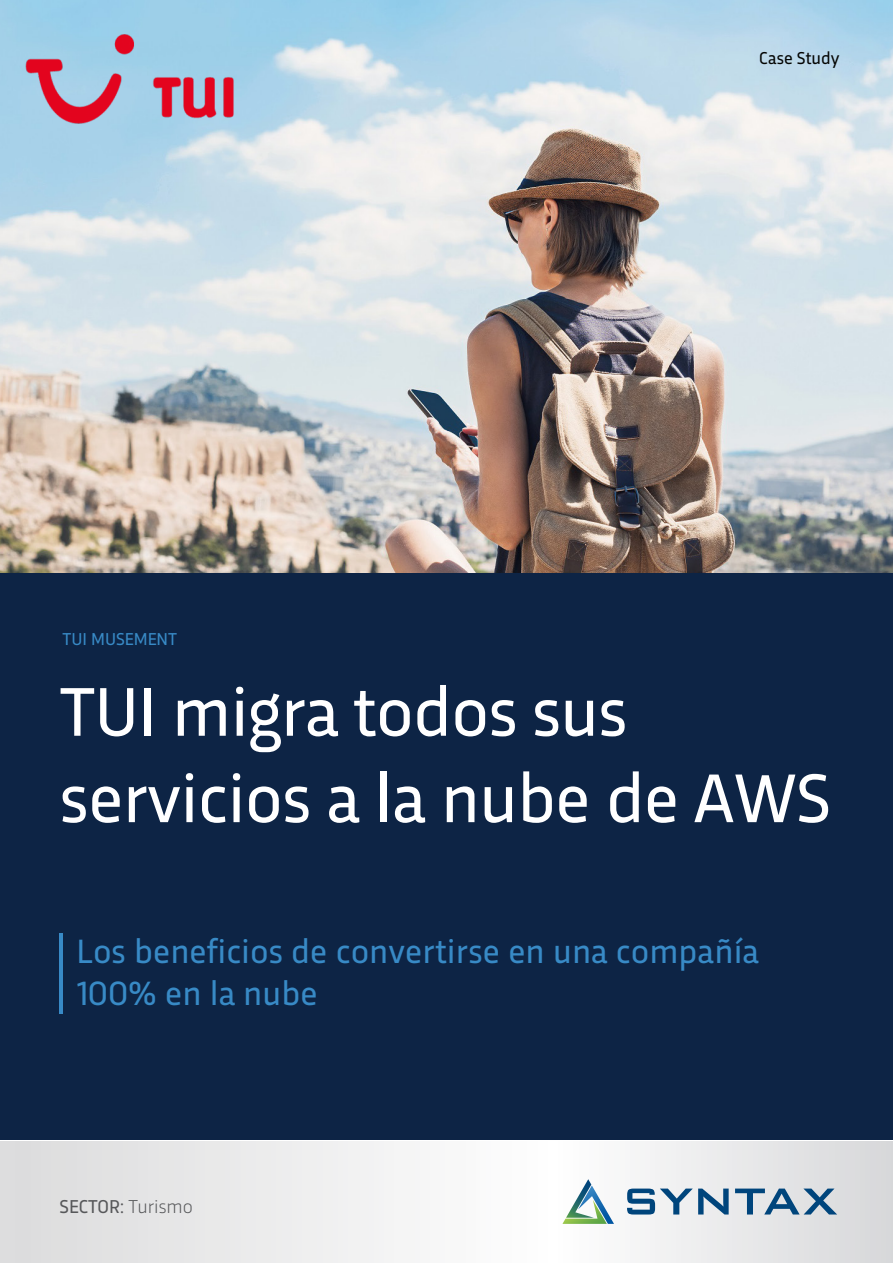
<style>
.page{position:relative;width:893px;height:1263px;background:#fff}
.page>*{position:absolute;margin:0;border:0;box-sizing:border-box;transform-origin:0 0}
.t1{font:72px/86.4px "Trasandina W03";letter-spacing:-.01em;color:#fff}
.t2{font:35.25px/42.3px "Trasandina W03";color:#388ac6}
.t3{font:19.5px "Trasandina W03";color:#57585a}
.t4{font:18px "Trasandina W03";color:#388ac6}
.t5{font:18px "Trasandina W03";color:#040503}
.s1{font-weight:300}
</style>
<div class="page">
<div style="left:0;top:0;width:893px;height:1140px;background:#0d2445"></div>
<hr style="left:60px;top:933px;width:3px;height:81px;background:#388ac6">
<svg style="left:0;top:1141px;width:893px;height:122px"></svg>
<svg style="left:562px;top:1179px;width:52px;height:45px"></svg>
<svg style="left:735px;top:1188px;width:102px;height:26px;background:#90a9be"></svg>
<svg style="left:627px;top:1188px;width:102px;height:26px"></svg>
<img style="left:0;top:0;width:893px;height:572px">
<img style="left:26px;top:21px;width:226px;height:128px">
<p class="t4" style="left:63px;top:625px;width:116px">TUI MUSEMENT</p>
<p class="t5" style="left:759px;top:44px;width:82px">Case Study</p>
<p class="t1" style="left:60px;top:662px;width:773px">TUI migra todos sus servicios a la nube de AWS</p>
<p class="t2" style="left:77px;top:927px;width:684px">Los beneficios de convertirse en una compañía<br>100% en la nube</p>
<p class="t3" style="left:60px;top:1192px;width:135px">SECTOR: <span class="s1">Turismo</span></p>
</div>
